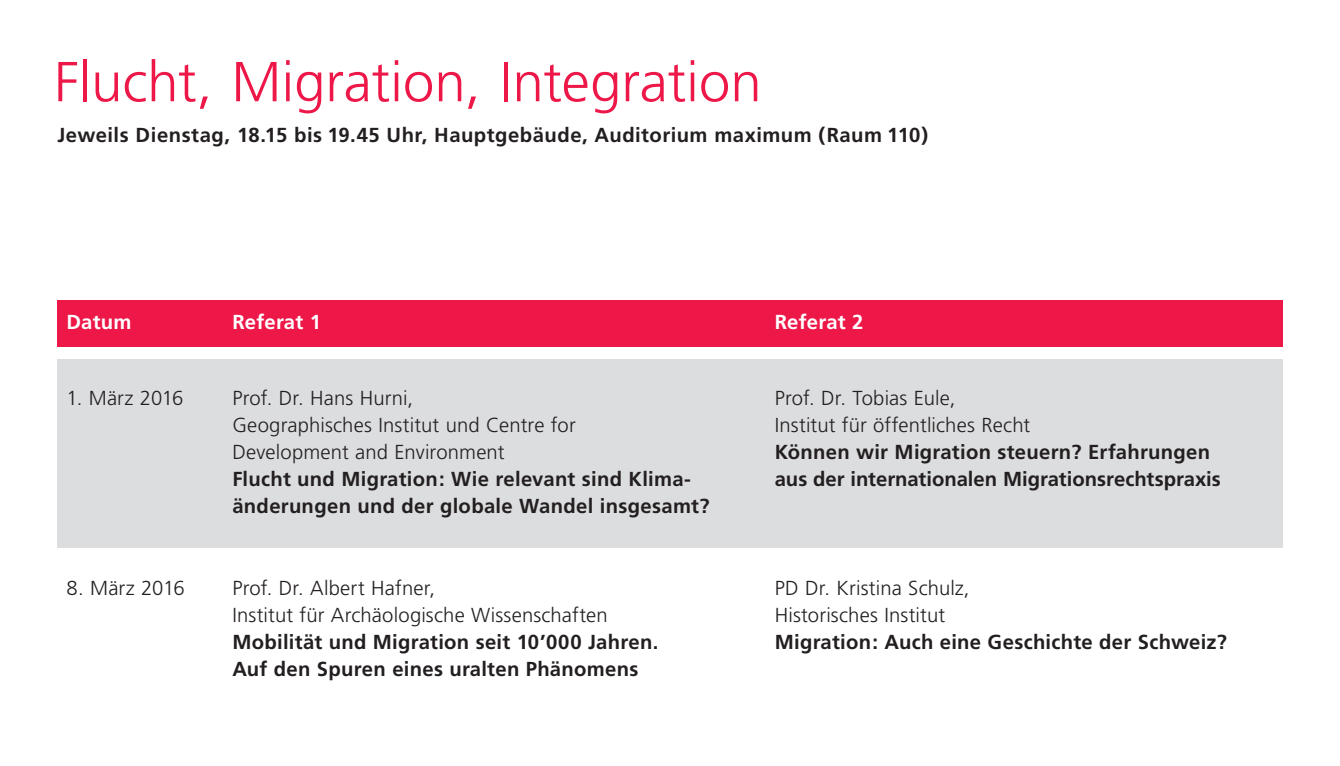
<style>
.page{position:relative;width:1340px;height:766px;background:#fff}
.page>*{position:absolute;margin:0;border:0;box-sizing:border-box;transform-origin:0 0}
.t1{font:300 56.25px "Frutiger";color:#ed1748}
.Umschlag_Untertitel{font:700 20.25px/27px "Frutiger";letter-spacing:.015em;color:#231f20}
.Umschlag_Untertitel-2{font:300 20.25px/27px "Frutiger";letter-spacing:.01em;color:#231f20}
.t2{font:700 20.25px "Frutiger";letter-spacing:.01em;color:#fff}
</style>
<div class="page">
<div style="left:57px;top:359px;width:1225px;height:188px;background:#dcdddf"></div>
<div style="left:57px;top:300px;width:1225px;height:46px;background:#ed1748"></div>
<p class="t1" style="left:54px;top:50px;width:709px">Flucht, Migration, Integration</p>
<p class="Umschlag_Untertitel" style="left:57px;top:121px;width:872px">Jeweils Dienstag, 18.15 bis 19.45 Uhr, Hauptgebäude, Auditorium maximum (Raum 110)</p>
<p class="t2" style="left:66px;top:309px;width:67px">Datum</p>
<p class="t2" style="left:232px;top:309px;width:90px">Referat 1</p>
<p class="t2" style="left:774px;top:309px;width:90px">Referat 2</p>
<p class="Umschlag_Untertitel-2" style="left:66px;top:385px;width:118px">1. März 2016</p>
<p class="Umschlag_Untertitel-2" style="left:232px;top:385px;width:182px">Prof. Dr. Hans Hurni,</p>
<p class="Umschlag_Untertitel-2" style="left:232px;top:412px;width:345px">Geographisches Institut und Centre for<br>Development and Environment</p>
<p class="Umschlag_Untertitel" style="left:232px;top:466px;width:478px">Flucht und Migration: Wie relevant sind Klima&shy;änderungen und der globale Wandel insgesamt?</p>
<p class="Umschlag_Untertitel-2" style="left:66px;top:574px;width:120px">8. März 2016</p>
<p class="Umschlag_Untertitel-2" style="left:232px;top:574px;width:377px">Prof. Dr. Albert Hafner,<br>Institut für Archäologische Wissenschaften</p>
<p class="Umschlag_Untertitel" style="left:232px;top:628px;width:428px">Mobilität und Migration seit 10’000 Jahren.<br>Auf den Spuren eines uralten Phänomens</p>
<p class="Umschlag_Untertitel-2" style="left:774px;top:385px;width:182px">Prof. Dr. Tobias Eule,</p>
<p class="Umschlag_Untertitel-2" style="left:774px;top:412px;width:257px">Institut für öffentliches Recht</p>
<p class="Umschlag_Untertitel" style="left:774px;top:439px;width:448px">Können wir Migration steuern? Erfahrungen aus der internationalen Migrationsrechtspraxis</p>
<p class="Umschlag_Untertitel-2" style="left:774px;top:574px;width:196px">PD Dr. Kristina Schulz,</p>
<p class="Umschlag_Untertitel-2" style="left:774px;top:601px;width:172px">Historisches Institut</p>
<p class="Umschlag_Untertitel" style="left:774px;top:628px;width:454px">Migration: Auch eine Geschichte der Schweiz?</p>
</div>
